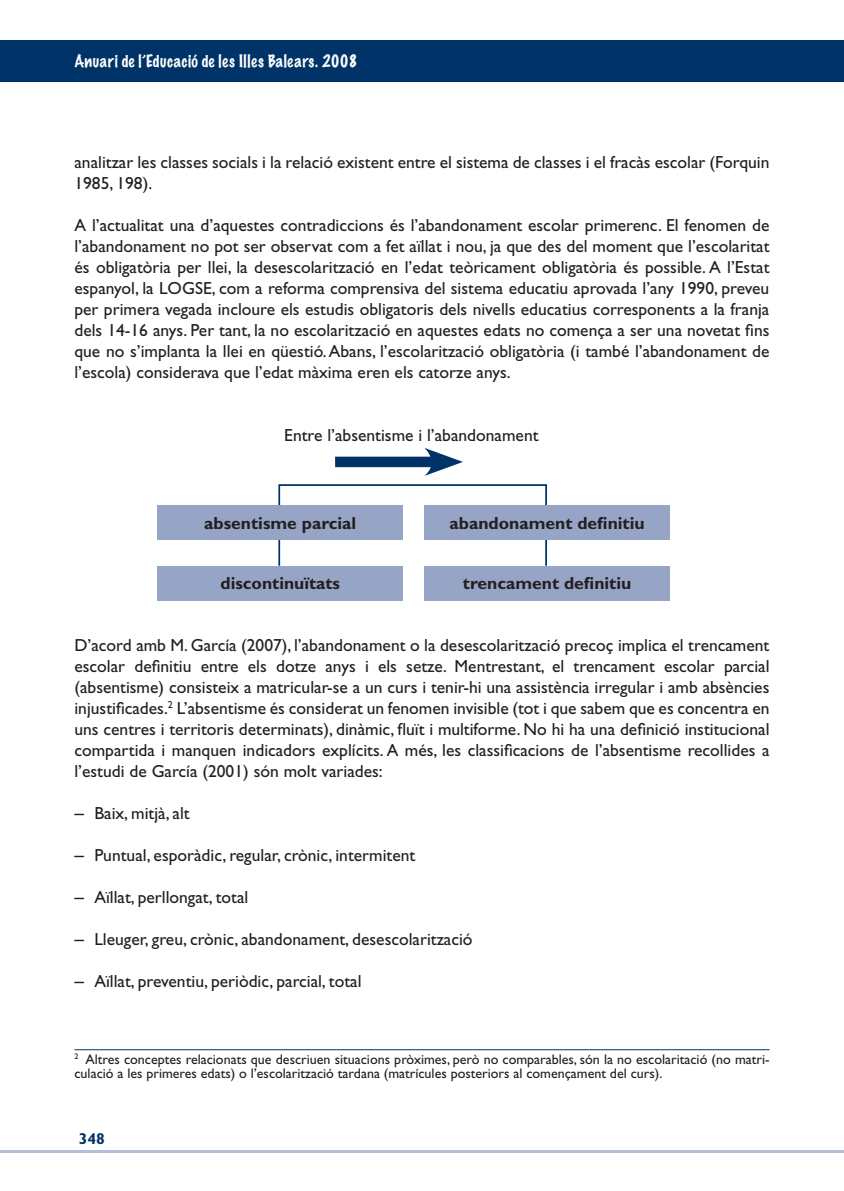
<style>
.page{position:relative;width:844px;height:1191px;background:#fff}
.page>*{position:absolute;margin:0;border:0;box-sizing:border-box;transform-origin:0 0}
.t1{font:17.5px/21px "Gill Sans Std";color:#231f20;text-align:justify}
.t2{font:700 17.5px "Gill Sans Std";color:#231f20}
.t3{font:100 15.75px "Marker Felt";letter-spacing:.025em;color:#fff}
.t4{font:700 15.75px "Gill Sans";color:#003367}
.t5{font:14px/14px "Gill Sans Std";color:#231f20}
.s1{font-family:"Arial"}
</style>
<div class="page">
<div style="left:0;top:40px;width:843px;height:42px;background:#003367"></div>
<hr style="left:0;top:1150px;width:843px;height:2px;background:#b4bed5">
<hr style="left:843px;top:40px;width:1px;height:42px;background:#003367">
<hr style="left:74px;top:1049px;width:695px;height:1px;background:#003367">
<div style="left:278px;top:484px;width:269px;height:82px;border:2px solid #003367"></div>
<div style="left:158px;top:505px;width:245px;height:35px;background:#96a5c5"></div>
<div style="left:158px;top:566px;width:245px;height:34px;background:#96a5c5"></div>
<div style="left:424px;top:505px;width:245px;height:35px;background:#96a5c5"></div>
<div style="left:424px;top:566px;width:245px;height:34px;background:#96a5c5"></div>
<div style="left:335px;top:456px;width:105px;height:11px;background:#003367"></div>
<svg style="left:424px;top:448px;width:39px;height:28px"></svg>
<p class="t3" style="left:74px;top:53px;width:285px">Anuari de l’Educació de les Illes Balears. 2008</p>
<p class="t1" style="left:74px;top:152px;width:696px">analitzar les classes socials i la relació existent entre el sistema de classes i el fracàs escolar (Forquin<br>1985, 198).</p>
<p class="t1" style="left:74px;top:215px;width:696px">A l’actualitat una d’aquestes contradiccions és l’abandonament escolar primerenc. El fenomen de l’abandonament no pot ser observat com a fet aïllat i nou, ja que des del moment que l’escolaritat és obligatòria per llei, la desescolarització en l’edat teòricament obligatòria és possible. A l’Estat espanyol, la LOGSE, com a reforma comprensiva del sistema educatiu aprovada l’any 1990, preveu per primera vegada incloure els estudis obligatoris dels nivells educatius corresponents a la franja dels 14-16 anys. Per tant, la no escolarització en aquestes edats no comença a ser una novetat fins que no s’implanta la llei en qüestió. Abans, l’escolarització obligatòria (i també l’abandonament de l’escola) considerava que l’edat màxima eren els catorze anys.</p>
<p class="t1" style="left:284px;top:425px;width:256px">Entre l’absentisme i l’abandonament</p>
<p class="t2" style="left:204px;top:512px;width:153px">absentisme parcial</p>
<p class="t2" style="left:220px;top:573px;width:121px">discontinuïtats</p>
<p class="t2" style="left:449px;top:512px;width:196px">abandonament definitiu</p>
<p class="t2" style="left:463px;top:573px;width:170px">trencament definitiu</p>
<p class="t1" style="left:74px;top:635px;width:696px">D’acord amb M. García (2007), l’abandonament o la desescolarització precoç implica el trencament escolar definitiu entre els dotze anys i els setze. Mentrestant, el trencament escolar parcial (absentisme) consisteix a matricular-se a un curs i tenir-hi una assistència irregular i amb absències injustificades.<sup>2</sup> L’absentisme és considerat un fenomen invisible (tot i que sabem que es concentra en uns centres i territoris determinats), dinàmic, fluït i multiforme. No hi ha una definició institucional compartida i manquen indicadors explícits. A més, les classificacions de l’absentisme recollides a l’estudi de García (2001) són molt variades:</p>
<p class="t1" style="left:74px;top:803px;width:117px"><span class="s1">–</span> Baix, mitjà, alt</p>
<p class="t1" style="left:74px;top:845px;width:342px"><span class="s1">–</span> Puntual, esporàdic, regular, crònic, intermitent</p>
<p class="t1" style="left:74px;top:887px;width:175px"><span class="s1">–</span> Aïllat, perllongat, total</p>
<p class="t1" style="left:74px;top:929px;width:399px"><span class="s1">–</span> Lleuger, greu, crònic, abandonament, desescolarització</p>
<p class="t1" style="left:74px;top:971px;width:288px"><span class="s1">–</span> Aïllat, preventiu, periòdic, parcial, total</p>
<p class="t5" style="left:74px;top:1052px;width:696px"><sup>2</sup> Altres conceptes relacionats que descriuen situacions pròximes, però no comparables, són la no escolaritació (no matri&shy;culació a les primeres edats) o l’escolarització tardana (matrícules posteriors al començament del curs).</p>
<p class="t4" style="left:79px;top:1129px;width:28px">348</p>
</div>
